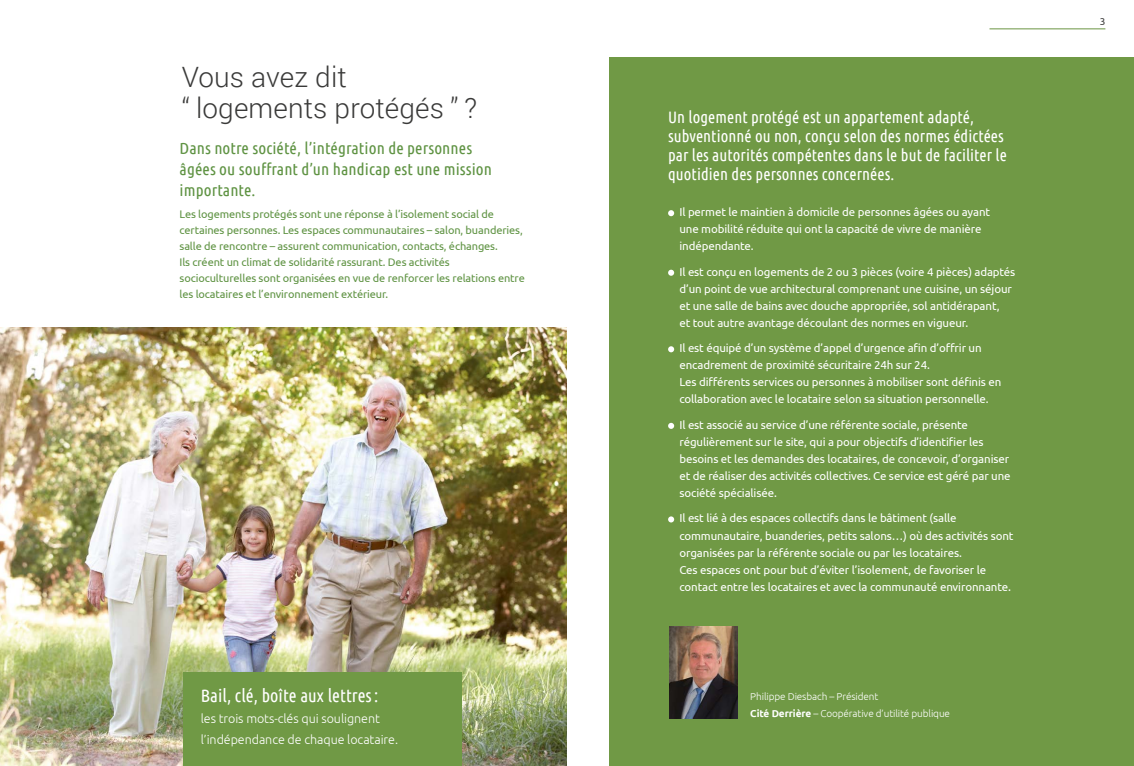
<style>
.page{position:relative;width:1134px;height:766px;background:#fff}
.page>*{position:absolute;margin:0;border:0;box-sizing:border-box;transform-origin:0 0}
.t1{font:300 28px/31px "Roboto";letter-spacing:.005em;color:#3a3a39}
.t2{font:18px "Ubuntu Condensed";letter-spacing:.005em;color:#fff}
.t3{font:16.5px/19px "Ubuntu Condensed";letter-spacing:.005em;color:#fff}
.t4{font:16.1px/21px "Ubuntu Condensed";letter-spacing:.005em;color:#5f9343;scale:1.05 1}
.t5{font:300 12.5px/21px "Ubuntu";letter-spacing:-.005em;color:#fff}
.t6{font:11.5px/17px "Ubuntu";letter-spacing:-.01em;color:#fff}
.t7{font:11px/16px "Ubuntu";letter-spacing:-.01em;color:#5f9343}
.t8{font:300 10px/17.7px "Ubuntu";letter-spacing:-.01em;color:#fff}
.t9{font:10px "Ubuntu";color:#3a3a39}
.s1{font-size:12px}
.s2{font-weight:700}
</style>
<div class="page">
<img style="left:0;top:327px;width:567px;height:438px">
<div style="left:183px;top:672px;width:278px;height:93px;background:#709945"></div>
<div style="left:609px;top:58px;width:525px;height:707px;background:#709945"></div>
<svg style="left:668px;top:210px;width:6px;height:6px"></svg>
<div style="left:668px;top:269px;width:6px;height:7px;background:#fff;border-radius:50%"></div>
<svg style="left:668px;top:346px;width:6px;height:6px"></svg>
<div style="left:668px;top:422px;width:6px;height:7px;background:#fff;border-radius:50%"></div>
<svg style="left:668px;top:516px;width:6px;height:6px"></svg>
<hr style="left:989px;top:28px;width:116px;height:1px;background:#6b9443">
<img style="left:669px;top:626px;width:69px;height:92px">
<h1 class="t1" style="left:182px;top:61px;width:297px">Vous avez dit<br>“ logements protégés ” ?</h1>
<h3 class="t4" style="left:180px;top:137px;width:299px">Dans notre société, l’intégration de personnes âgées ou souffrant d’un handicap est une mission importante.</h3>
<p class="t7" style="left:180px;top:205px;width:347px">Les logements protégés sont une réponse à l’isolement social de certaines personnes. Les espaces communautaires – salon, buanderies, salle de rencontre – assurent communication, contacts, échanges.<br>Ils créent un climat de solidarité rassurant. Des activités socioculturelles sont organisées en vue de renforcer les relations entre les locataires et l’environnement extérieur.</p>
<h2 class="t2" style="left:201px;top:684px;width:179px">Bail, clé, boîte aux lettres:</h2>
<p class="t5" style="left:201px;top:707px;width:199px">les trois mots-clés qui soulignent l’indépendance de chaque locataire.</p>
<h3 class="t3" style="left:668px;top:107px;width:340px">Un logement protégé est un appartement adapté, subventionné ou non, conçu selon des normes édictées par les autorités compétentes dans le but de faciliter le quotidien des personnes concernées.</h3>
<p class="t6" style="left:679px;top:203px;width:312px">Il permet le maintien à domicile de personnes âgées ou ayant une mobilité réduite qui ont la capacité de vivre de manière indépendante.</p>
<p class="t6" style="left:679px;top:263px;width:337px">Il est conçu en logements de 2 ou 3 pièces (voire 4 pièces) adaptés d’un point de vue architectural comprenant une cuisine, un séjour et une salle de bains avec douche appropriée, sol antidérapant,<br>et tout autre avantage découlant des normes en vigueur.</p>
<p class="t6" style="left:679px;top:339px;width:323px">Il est équipé d’un système d’appel d’urgence afin d’offrir un encadrement de proximité sécuritaire 24h sur 24.<br>Les différents services ou personnes à mobiliser sont définis en collaboration avec le locataire selon sa situation personnelle.</p>
<p class="t6" style="left:679px;top:416px;width:333px">Il est associé au service d’une référente sociale, présente régulièrement sur le site, qui a pour objectifs d’identifier les besoins et les demandes des locataires, de concevoir, d’organiser et de réaliser des activités collectives. Ce service est géré par une société spécialisée.</p>
<p class="t6" style="left:679px;top:509px;width:336px">Il est lié à des espaces collectifs dans le bâtiment (salle communautaire, buanderies, petits salons…) où des activités sont organisées par la référente sociale ou par les locataires.<br>Ces espaces ont pour but d’éviter l’isolement, de favoriser le contact entre les locataires et avec la communauté environnante<span class="s1">.</span></p>
<p class="t8" style="left:750px;top:686px;width:201px">Philippe Diesbach – Président<br><span class="s2">Cité Derrière</span> – Coopérative d’utilité publique</p>
<p class="t9" style="left:1100px;top:16px;width:7px">3</p>
</div>
